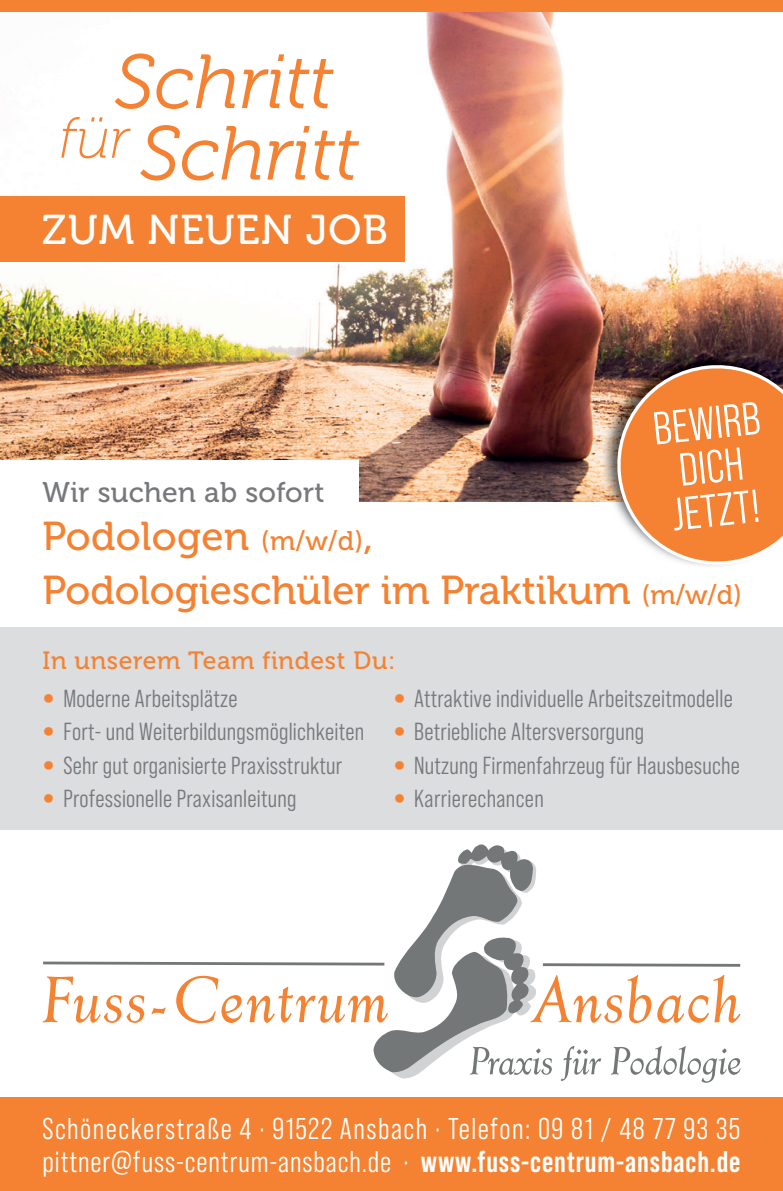
<style>
.page{position:relative;width:783px;height:1191px;background:#fff}
.page>*{position:absolute;margin:0;border:0;box-sizing:border-box;transform-origin:0 0}
.t1{font:italic 76.2px/71.4px "Museo 300";color:#f48232;text-align:center}
.t2{font:italic 57.6px "Museo 100";color:#f48232}
.t3{font:46.2px/43.8px "Bebas Neue Pro Middle";color:#fff}
.t4{font:41.4px "Museo 500";letter-spacing:.025em;color:#fff}
.t5{font:40.2px/54px "Museo 500";color:#f48232}
.t6{font:30px/33px "Bebas Neue Pro Middle";letter-spacing:.05em;color:#fff}
.t7{font:28.5px "Museo 500";letter-spacing:.01em;color:#76787b}
.t8{font:24.9px "Museo 500";letter-spacing:.025em;color:#f48232}
.t9{font:24.6px "Bebas Neue Pro Middle";letter-spacing:.01em;color:#76787b}
.s1{font-size:27px}
.s2{font-family:"Frutiger LT Std";font-stretch:condensed;color:#f48232}
.s3{font-family:"Bebas Neue Pro";font-weight:700}
</style>
<div class="page">
<img style="left:0;top:11px;width:782px;height:491px">
<div style="left:0;top:460px;width:358px;height:317px;background:#fff"></div>
<div style="left:0;top:627px;width:782px;height:202px;background:#dcdddf"></div>
<div style="left:0;top:1097px;width:782px;height:94px;background:#f48232"></div>
<div style="left:0;top:0;width:782px;height:11px;background:#f48232"></div>
<div style="left:0;top:196px;width:404px;height:65px;background:#f48232"></div>
<img style="left:601px;top:350px;width:181px;height:152px">
<svg style="left:613px;top:362px;width:169px;height:204px;background:#e3894c"></svg>
<svg style="left:42px;top:844px;width:699px;height:238px"></svg>
<h1 class="t1" style="left:115px;top:47px;width:245px">Schritt<br>Schritt</h1>
<h2 class="t2" style="left:60px;top:107px;width:71px">für</h2>
<h3 class="t4" style="left:43px;top:207px;width:347px">ZUM NEUEN JOB</h3>
<h3 class="t3" style="left:650px;top:407px;width:109px;rotate:-6deg">BEWIRB<br>DICH<br>JETZT!</h3>
<p class="t7" style="left:43px;top:476px;width:283px">Wir suchen ab sofort</p>
<h3 class="t5" style="left:43px;top:510px;width:701px">Podologen <span class="s1">(m/w/d)</span>,<br>Podologieschüler im Praktikum <span class="s1">(m/w/d)</span></h3>
<p class="t8" style="left:43px;top:646px;width:354px">In unserem Team findest Du:</p>
<p class="t9" style="left:43px;top:685px;width:196px"><span class="s2">•</span> Moderne Arbeitsplätze</p>
<p class="t9" style="left:43px;top:718px;width:323px"><span class="s2">•</span> Fort- und Weiterbildungsmöglichkeiten</p>
<p class="t9" style="left:43px;top:751px;width:301px"><span class="s2">•</span> Sehr gut organisierte Praxisstruktur</p>
<p class="t9" style="left:43px;top:784px;width:255px"><span class="s2">•</span> Professionelle Praxisanleitung</p>
<p class="t9" style="left:393px;top:685px;width:341px"><span class="s2">•</span> Attraktive individuelle Arbeitszeitmodelle</p>
<p class="t9" style="left:393px;top:718px;width:252px"><span class="s2">•</span> Betriebliche Altersversorgung</p>
<p class="t9" style="left:393px;top:751px;width:348px"><span class="s2">•</span> Nutzung Firmenfahrzeug für Hausbesuche</p>
<p class="t9" style="left:393px;top:784px;width:152px"><span class="s2">•</span> Karrierechancen</p>
<p class="t6" style="left:43px;top:1112px;width:699px">Schöneckerstraße 4 · 91522 Ansbach · Telefon: 09 81 / 48 77 93 35 pittner@fuss-centrum-ansbach.de · <span class="s3">www.fuss-centrum-ansbach.de</span></p>
</div>
